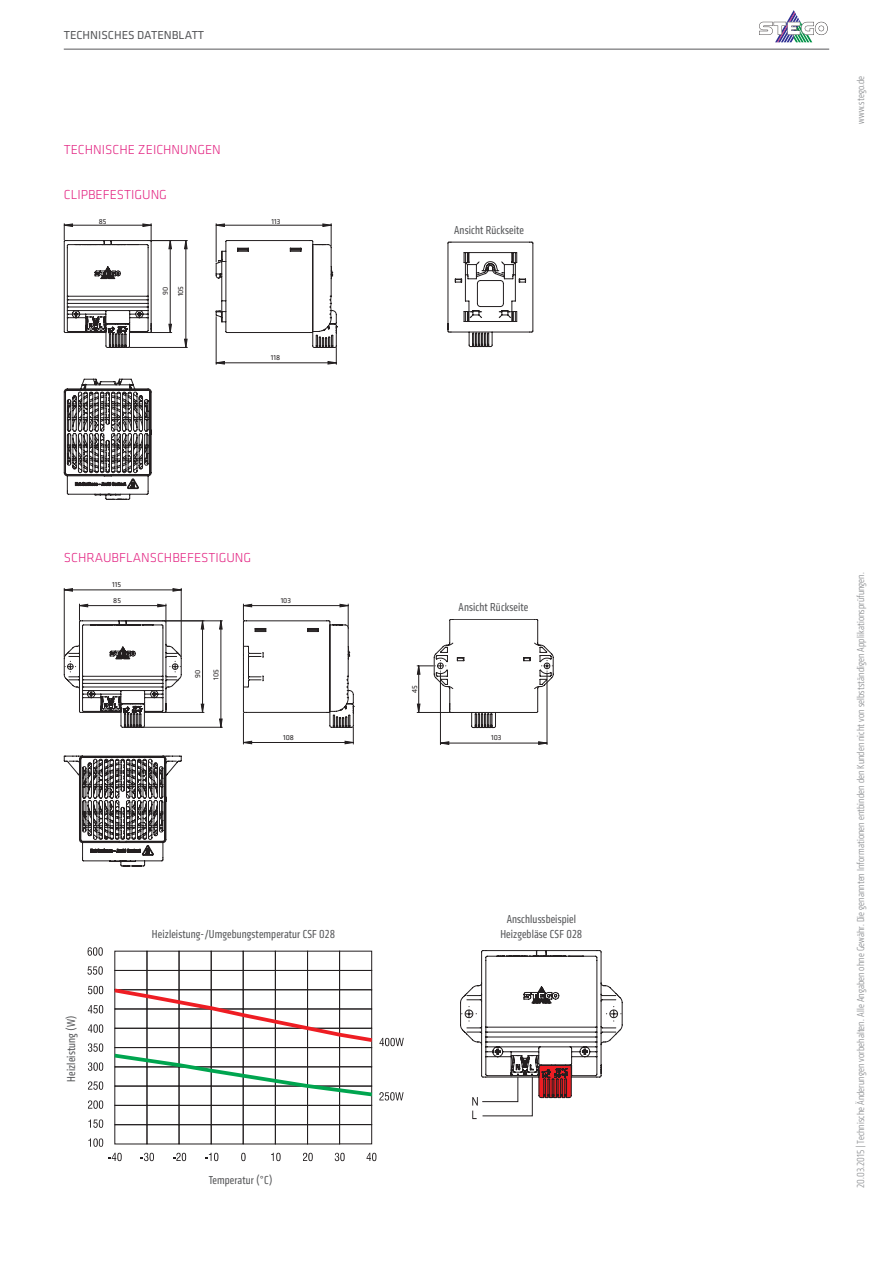
<style>
.page{position:relative;width:893px;height:1263px;background:#fff}
.page>*{position:absolute;margin:0;border:0;box-sizing:border-box;transform-origin:0 0}
.Tabelle_Art_Nr__Über{font:300 13.5px "Klavika";color:#e32482}
.Bildunterschrift{font:condensed 12px "Klavika";letter-spacing:.01em;color:#57585a}
.t1{font:12px "Klavika";color:#57585a}
.t2{font:300 condensed 10.5px "Klavika";letter-spacing:.01em;color:#848689}
.t3{font:7.5px/15.8px "Klavika";color:#231f20}
</style>
<div class="page">
<hr style="left:64px;top:49px;width:765px;height:1px;background:#57585a">
<svg style="left:447px;top:242px;width:86px;height:105px"></svg>
<hr style="left:181px;top:588px;width:1px;height:69px;background:#231f20">
<hr style="left:64px;top:588px;width:1px;height:69px;background:#231f20">
<svg style="left:64px;top:589px;width:290px;height:155px"></svg>
<svg style="left:64px;top:756px;width:118px;height:110px"></svg>
<hr style="left:440px;top:673px;width:1px;height:72px;background:#231f20">
<hr style="left:547px;top:673px;width:1px;height:72px;background:#231f20">
<svg style="left:440px;top:741px;width:107px;height:4px"></svg>
<svg style="left:417px;top:619px;width:136px;height:109px"></svg>
<svg style="left:88px;top:1024px;width:15px;height:9px"></svg>
<svg style="left:88px;top:1005px;width:15px;height:8px"></svg>
<svg style="left:88px;top:986px;width:15px;height:8px"></svg>
<svg style="left:88px;top:1043px;width:15px;height:9px"></svg>
<svg style="left:88px;top:1062px;width:15px;height:9px"></svg>
<svg style="left:88px;top:1081px;width:15px;height:9px"></svg>
<svg style="left:88px;top:1100px;width:15px;height:9px"></svg>
<svg style="left:88px;top:1119px;width:15px;height:9px"></svg>
<svg style="left:88px;top:1138px;width:15px;height:9px"></svg>
<svg style="left:88px;top:947px;width:15px;height:9px"></svg>
<svg style="left:87px;top:966px;width:16px;height:9px"></svg>
<svg style="left:108px;top:1153px;width:14px;height:8px"></svg>
<svg style="left:140px;top:1153px;width:14px;height:8px"></svg>
<svg style="left:173px;top:1153px;width:13px;height:8px"></svg>
<svg style="left:205px;top:1153px;width:13px;height:8px"></svg>
<svg style="left:241px;top:1153px;width:5px;height:8px"></svg>
<svg style="left:271px;top:1153px;width:10px;height:8px"></svg>
<svg style="left:303px;top:1153px;width:10px;height:8px"></svg>
<svg style="left:335px;top:1153px;width:10px;height:8px"></svg>
<svg style="left:366px;top:1153px;width:10px;height:8px"></svg>
<div style="left:115px;top:970px;width:32px;height:20px;border:1px solid #231f20"></div>
<div style="left:147px;top:970px;width:32px;height:20px;border:1px solid #231f20"></div>
<div style="left:179px;top:970px;width:32px;height:20px;border:1px solid #231f20"></div>
<div style="left:211px;top:970px;width:32px;height:20px;border:1px solid #231f20"></div>
<div style="left:243px;top:970px;width:33px;height:20px;border:1px solid #231f20"></div>
<div style="left:275px;top:970px;width:33px;height:20px;border:1px solid #231f20"></div>
<div style="left:307px;top:970px;width:33px;height:20px;border:1px solid #231f20"></div>
<div style="left:115px;top:1105px;width:32px;height:20px;border:1px solid #231f20"></div>
<div style="left:147px;top:1105px;width:32px;height:20px;border:1px solid #231f20"></div>
<div style="left:179px;top:1105px;width:32px;height:20px;border:1px solid #231f20"></div>
<div style="left:211px;top:1105px;width:32px;height:20px;border:1px solid #231f20"></div>
<div style="left:243px;top:1105px;width:33px;height:20px;border:1px solid #231f20"></div>
<div style="left:275px;top:1105px;width:33px;height:20px;border:1px solid #231f20"></div>
<div style="left:307px;top:1105px;width:33px;height:20px;border:1px solid #231f20"></div>
<div style="left:115px;top:1124px;width:32px;height:20px;border:1px solid #231f20"></div>
<div style="left:147px;top:1124px;width:32px;height:20px;border:1px solid #231f20"></div>
<div style="left:179px;top:1124px;width:32px;height:20px;border:1px solid #231f20"></div>
<div style="left:211px;top:1124px;width:32px;height:20px;border:1px solid #231f20"></div>
<div style="left:243px;top:1124px;width:33px;height:20px;border:1px solid #231f20"></div>
<div style="left:275px;top:1124px;width:33px;height:20px;border:1px solid #231f20"></div>
<div style="left:307px;top:1124px;width:33px;height:20px;border:1px solid #231f20"></div>
<div style="left:339px;top:951px;width:33px;height:19px;border:1px solid #231f20"></div>
<div style="left:339px;top:970px;width:33px;height:20px;border:1px solid #231f20"></div>
<div style="left:339px;top:1105px;width:33px;height:20px;border:1px solid #231f20"></div>
<div style="left:339px;top:1124px;width:33px;height:20px;border:1px solid #231f20"></div>
<svg style="left:114px;top:986px;width:290px;height:114px"></svg>
<svg style="left:460px;top:950px;width:162px;height:169px"></svg>
<svg style="left:64px;top:224px;width:273px;height:140px"></svg>
<svg style="left:64px;top:379px;width:88px;height:121px"></svg>
<svg style="left:775px;top:42px;width:38px;height:1px"></svg>
<svg style="left:759px;top:10px;width:69px;height:32px"></svg>
<p class="t1" style="left:65px;top:27px;width:141px">STEGO - PRODUK KATALOG</p>
<p class="t1" style="left:64px;top:27px;width:142px">TECHNISCHES DATENBLATT</p>
<p class="Tabelle_Art_Nr__Über" style="left:64px;top:141px;width:159px">TECHNISCHE ZEICHNUNGEN</p>
<p class="Tabelle_Art_Nr__Über" style="left:64px;top:187px;width:105px">CLIPBEFESTIGUNG</p>
<p class="t3" style="left:99px;top:213px;width:9px">85</p>
<p class="t3" style="left:157px;top:296px;width:12px;rotate:-90deg">90<br>105</p>
<p class="t3" style="left:271px;top:213px;width:10px">113</p>
<p class="t3" style="left:271px;top:349px;width:11px">118</p>
<p class="Tabelle_Art_Nr__Über" style="left:64px;top:549px;width:189px">SCHRAUBFLANSCHBEFESTIGUNG</p>
<p class="t3" style="left:112px;top:577px;width:10px">115<br>85</p>
<p class="t3" style="left:189px;top:678px;width:9px;rotate:-90deg">90</p>
<p class="t3" style="left:208px;top:679px;width:12px;rotate:-90deg">105</p>
<p class="t3" style="left:281px;top:592px;width:12px">103</p>
<p class="t3" style="left:283px;top:729px;width:12px">108</p>
<p class="Bildunterschrift" style="left:64px;top:1082px;width:68px;rotate:-90deg">Heizleistung (W)</p>
<p class="Bildunterschrift" style="left:152px;top:927px;width:185px">Heizleistung-/Umgebungstemperatur CSF 028</p>
<p class="Bildunterschrift" style="left:209px;top:1173px;width:65px">Temperatur (°C)</p>
<p class="Bildunterschrift" style="left:454px;top:223px;width:71px">Ansicht Rückseite</p>
<p class="t3" style="left:406px;top:693px;width:9px;rotate:-90deg">45</p>
<p class="Bildunterschrift" style="left:459px;top:600px;width:71px">Ansicht Rückseite</p>
<p class="t3" style="left:491px;top:730px;width:12px">103</p>
<p class="Bildunterschrift" style="left:507px;top:912px;width:71px">Anschlussbeispiel</p>
<p class="Bildunterschrift" style="left:500px;top:927px;width:83px">Heizgebläse CSF 028</p>
<p class="t2" style="left:855px;top:124px;width:49px;rotate:-90deg">www.stego.de</p>
<p class="t2" style="left:855px;top:1188px;width:617px;rotate:-90deg">20.03.2015 | Technische Änderungen vorbehalten. Alle Angaben ohne Gewähr. Die genannten Informationen entbinden den Kunden nicht von selbstständigen Applikationsprüfungen.</p>
</div>
